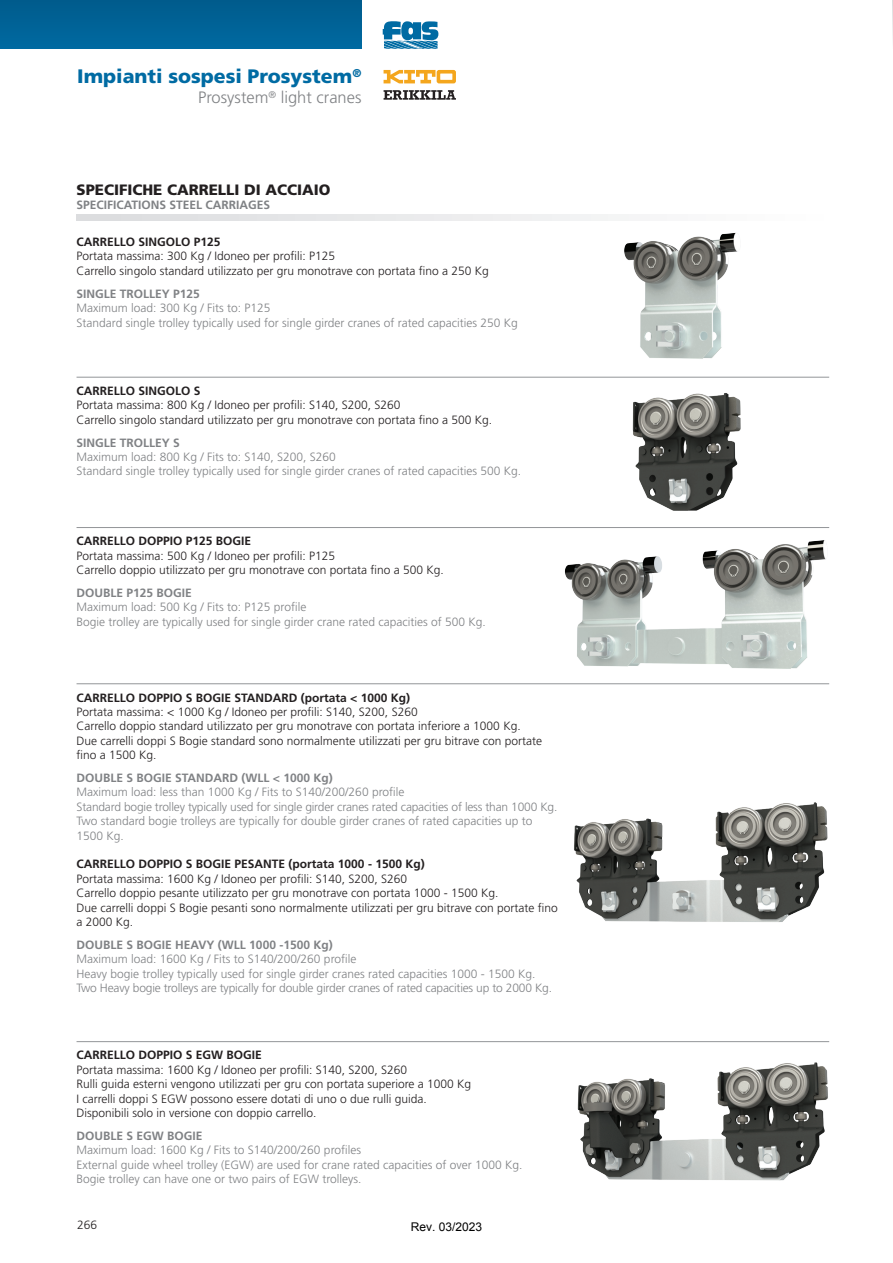
<style>
.page{position:relative;width:893px;height:1263px;background:#fff}
.page>*{position:absolute;margin:0;border:0;box-sizing:border-box;transform-origin:0 0}
.t1{font:900 19.5px "Frutiger";color:#006ba3}
.t2{font:300 16.5px "Frutiger";color:#808285}
.t3{font:900 15px "Frutiger";color:#231f20}
.t4{font:300 12px/14.4px "Frutiger";color:#231f20}
.t5{font:300 12px/14.4px "Frutiger";color:#808285}
.t6{font:700 12px "Frutiger";color:#231f20}
.t7{font:700 12px "Frutiger";color:#808285}
.t8{font:12px "Arial";color:#000}
</style>
<div class="page">
<img style="left:632px;top:393px;width:109px;height:118px">
<svg style="left:892px;top:0;width:1px;height:38px"></svg>
<svg style="left:383px;top:21px;width:55px;height:28px;background:#4693bc"></svg>
<div style="left:0;top:0;width:361px;height:49px;background:#006297"></div>
<svg style="left:77px;top:214px;width:552px;height:7px"></svg>
<img style="left:624px;top:232px;width:114px;height:127px">
<img style="left:565px;top:540px;width:261px;height:129px">
<img style="left:574px;top:802px;width:254px;height:120px">
<img style="left:577px;top:1062px;width:251px;height:119px">
<hr style="left:77px;top:377px;width:752px;height:1px;background:#939598">
<hr style="left:77px;top:527px;width:752px;height:1px;background:#939598">
<hr style="left:77px;top:683px;width:752px;height:1px;background:#939598">
<hr style="left:77px;top:1041px;width:752px;height:1px;background:#939598">
<svg style="left:384px;top:70px;width:72px;height:13px"></svg>
<svg style="left:384px;top:90px;width:72px;height:10px"></svg>
<h1 class="t1" style="left:77px;top:65px;width:286px">Impianti sospesi Prosystem<sup>®</sup></h1>
<h2 class="t2" style="left:198px;top:88px;width:165px">Prosystem<sup>®</sup> light cranes</h2>
<p class="t3" style="left:77px;top:180px;width:255px">SPECIFICHE CARRELLI DI ACCIAIO</p>
<p class="t7" style="left:77px;top:198px;width:195px">SPECIFICATIONS STEEL CARRIAGES</p>
<p class="t6" style="left:77px;top:235px;width:146px">CARRELLO SINGOLO P125</p>
<p class="t4" style="left:77px;top:249px;width:414px">Portata massima: 300 Kg / Idoneo per profili: P125<br>Carrello singolo standard utilizzato per gru monotrave con portata fino a 250 Kg</p>
<p class="t7" style="left:77px;top:287px;width:125px">SINGLE TROLLEY P125</p>
<p class="t5" style="left:77px;top:301px;width:443px">Maximum load: 300 Kg / Fits to: P125<br>Standard single trolley typically used for single girder cranes of rated capacities 250 Kg</p>
<p class="t6" style="left:77px;top:384px;width:126px">CARRELLO SINGOLO S</p>
<p class="t4" style="left:77px;top:398px;width:417px">Portata massima: 800 Kg / Idoneo per profili: S140, S200, S260<br>Carrello singolo standard utilizzato per gru monotrave con portata fino a 500 Kg.</p>
<p class="t7" style="left:77px;top:435px;width:105px">SINGLE TROLLEY S</p>
<p class="t5" style="left:77px;top:450px;width:446px">Maximum load: 800 Kg / Fits to: S140, S200, S260<br>Standard single trolley typically used for single girder cranes of rated capacities 500 Kg.</p>
<p class="t6" style="left:77px;top:534px;width:176px">CARRELLO DOPPIO P125 BOGIE</p>
<p class="t4" style="left:77px;top:548px;width:369px">Portata massima: 500 Kg / Idoneo per profili: P125<br>Carrello doppio utilizzato per gru monotrave con portata fino a 500 Kg.</p>
<p class="t7" style="left:77px;top:586px;width:117px">DOUBLE P125 BOGIE</p>
<p class="t5" style="left:77px;top:600px;width:411px">Maximum load: 500 Kg / Fits to: P125 profile<br>Bogie trolley are typically used for single girder crane rated capacities of 500 Kg.</p>
<p class="t6" style="left:77px;top:690px;width:335px">CARRELLO DOPPIO S BOGIE STANDARD (portata &lt; 1000 Kg)</p>
<p class="t4" style="left:77px;top:705px;width:467px">Portata massima: &lt; 1000 Kg / Idoneo per profili: S140, S200, S260<br>Carrello doppio standard utilizzato per gru monotrave con portata inferiore a 1000 Kg.<br>Due carrelli doppi S Bogie standard sono normalmente utilizzati per gru bitrave con portate fino a 1500 Kg.</p>
<p class="t7" style="left:77px;top:771px;width:258px">DOUBLE S BOGIE STANDARD (WLL &lt; 1000 Kg)</p>
<p class="t5" style="left:77px;top:785px;width:482px">Maximum load: less than 1000 Kg / Fits to S140/200/260 profile<br>Standard bogie trolley typically used for single girder cranes rated capacities of less than 1000 Kg.<br>Two standard bogie trolleys are typically for double girder cranes of rated capacities up to 1500 Kg.</p>
<p class="t6" style="left:77px;top:857px;width:350px">CARRELLO DOPPIO S BOGIE PESANTE (portata 1000 - 1500 Kg)</p>
<p class="t4" style="left:77px;top:872px;width:483px">Portata massima: 1600 Kg / Idoneo per profili: S140, S200, S260<br>Carrello doppio pesante utilizzato per gru monotrave con portata 1000 - 1500 Kg.<br>Due carrelli doppi S Bogie pesanti sono normalmente utilizzati per gru bitrave con portate fino a 2000 Kg.</p>
<p class="t7" style="left:77px;top:938px;width:258px">DOUBLE S BOGIE HEAVY (WLL 1000 -1500 Kg)</p>
<p class="t5" style="left:77px;top:952px;width:477px">Maximum load: 1600 Kg / Fits to S140/200/260 profile<br>Heavy bogie trolley typically used for single girder cranes rated capacities 1000 - 1500 Kg.<br>Two Heavy bogie trolleys are typically for double girder cranes of rated capacities up to 2000 Kg.</p>
<p class="t6" style="left:77px;top:1048px;width:187px">CARRELLO DOPPIO S EGW BOGIE</p>
<p class="t4" style="left:77px;top:1062px;width:396px">Portata massima: 1600 Kg / Idoneo per profili: S140, S200, S260<br>Rulli guida esterni vengono utilizzati per gru con portata superiore a 1000 Kg I carrelli doppi S EGW possono essere dotati di uno o due rulli guida.<br>Disponibili solo in versione con doppio carrello.</p>
<p class="t7" style="left:77px;top:1129px;width:128px">DOUBLE S EGW BOGIE</p>
<p class="t5" style="left:77px;top:1143px;width:447px">Maximum load: 1600 Kg / Fits to S140/200/260 profiles<br>External guide wheel trolley (EGW) are used for crane rated capacities of over 1000 Kg.<br>Bogie trolley can have one or two pairs of EGW trolleys.</p>
<p class="t8" style="left:411px;top:1219px;width:73px">Rev. 03/2023</p>
<p class="t4" style="left:77px;top:1218px;width:22px">266</p>
</div>
